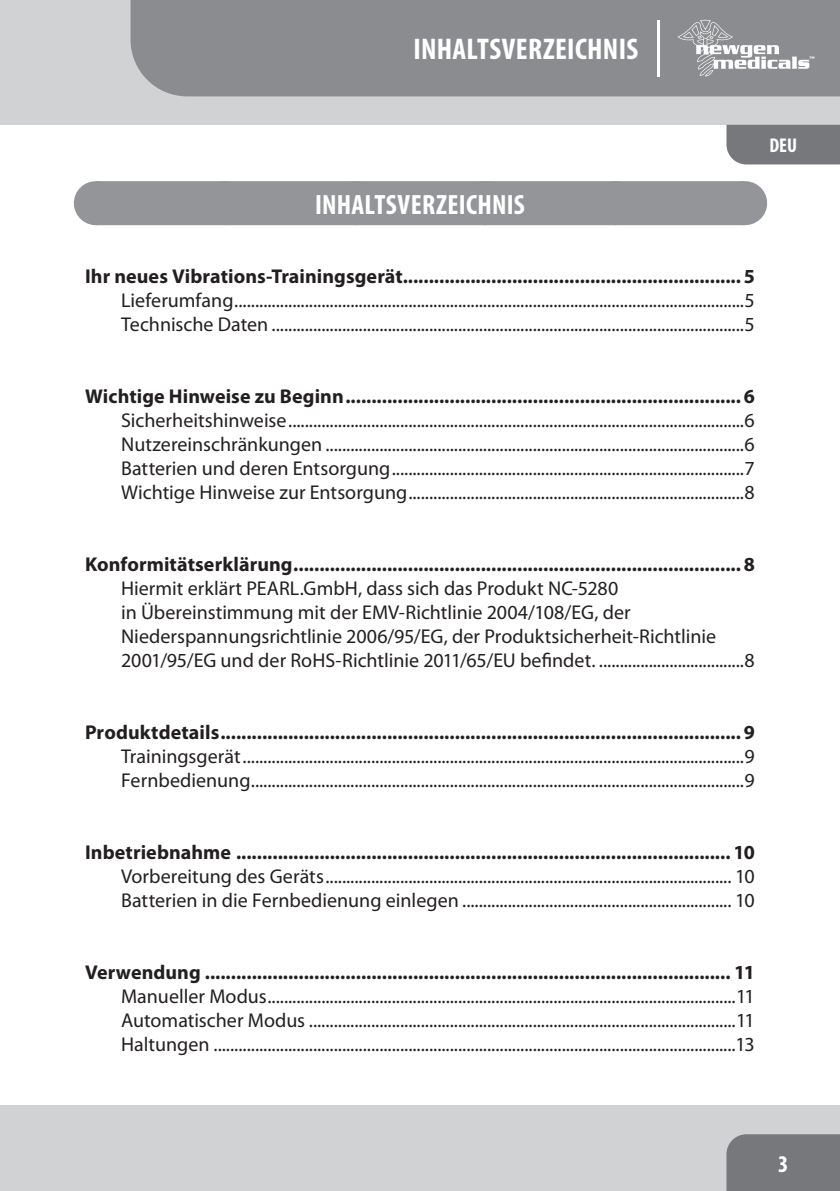
<style>
.page{position:relative;width:840px;height:1191px;background:#fff}
.page>*{position:absolute;margin:0;border:0;box-sizing:border-box;transform-origin:0 0}
.t1{font:700 condensed 30px "Myriad Pro";letter-spacing:.01em;color:#fff}
.t2{font:700 condensed 28px "Myriad Pro";letter-spacing:.01em;color:#fff}
.t3{font:700 condensed 24px "Myriad Pro";color:#fff}
.t4{font:20px/24px "Myriad Pro";color:#231f20}
.t5{font:700 20px "Myriad Pro";letter-spacing:.005em;color:#231f20}
.t6{font:700 condensed 20px "Myriad Pro";color:#fff}
</style>
<div class="page">
<div style="left:0;top:1106px;width:839px;height:85px;background:#d1d2d4"></div>
<div style="left:0;top:0;width:839px;height:125px;background:#d1d2d4"></div>
<div style="left:130px;top:0;width:709px;height:96px;background:#8a8c8f"></div>
<div style="left:726px;top:1134px;width:113px;height:57px;background:#76787b"></div>
<div style="left:726px;top:125px;width:113px;height:39px;background:#76787b"></div>
<svg style="left:677px;top:20px;width:137px;height:57px;background:#a0a2a4"></svg>
<hr style="left:656px;top:20px;width:3px;height:57px;background:#fff">
<div style="left:96px;top:181px;width:647px;height:44px;background:#939598"></div>
<svg style="left:230px;top:181px;width:449px;height:1px"></svg>
<hr style="left:743px;top:181px;width:1px;height:44px;background:#939598">
<h1 class="t1" style="left:413px;top:31px;width:226px">INHALTSVERZEICHNIS</h1>
<h2 class="t2" style="left:315px;top:187px;width:211px">INHALTSVERZEICHNIS</h2>
<p class="t6" style="left:769px;top:133px;width:29px">DEU</p>
<p class="t5" style="left:85px;top:263px;width:670px">Ihr neues Vibrations-Trainingsgerät.................................................................5</p>
<p class="t4" style="left:121px;top:288px;width:634px">Lieferumfang...........................................................................................................................5<br>Technische Daten ..................................................................................................................5</p>
<p class="t5" style="left:85px;top:383px;width:670px">Wichtige Hinweise zu Beginn............................................................................6</p>
<p class="t4" style="left:121px;top:408px;width:635px;text-align:justify">Sicherheitshinweise..............................................................................................................6<br>Nutzereinschränkungen .....................................................................................................6<br>Batterien und deren Entsorgung.....................................................................................7<br>Wichtige Hinweise zur Entsorgung.................................................................................8</p>
<p class="t5" style="left:85px;top:551px;width:670px">Konformitätserklärung......................................................................................8</p>
<p class="t4" style="left:121px;top:576px;width:634px">Hiermit erklärt PEARL.GmbH, dass sich das Produkt NC-5280<br>in Übereinstimmung mit der EMV-Richtlinie 2004/108/EG, der Niederspannungsrichtlinie 2006/95/EG, der Produktsicherheit-Richtlinie 2001/95/EG und der RoHS-Richtlinie 2011/65/EU befindet. ...................................8</p>
<p class="t5" style="left:85px;top:719px;width:670px">Produktdetails....................................................................................................9</p>
<p class="t4" style="left:121px;top:744px;width:634px">Trainingsgerät.........................................................................................................................9<br>Fernbedienung.......................................................................................................................9</p>
<p class="t5" style="left:85px;top:839px;width:670px">Inbetriebnahme ...............................................................................................10</p>
<p class="t4" style="left:121px;top:864px;width:634px">Vorbereitung des Geräts.................................................................................................. 10<br>Batterien in die Fernbedienung einlegen ................................................................. 10</p>
<p class="t5" style="left:85px;top:959px;width:670px">Verwendung ..................................................................................................... 11</p>
<p class="t4" style="left:121px;top:984px;width:634px;text-align:justify">Manueller Modus.................................................................................................................11<br>Automatischer Modus .......................................................................................................11<br>Haltungen ..............................................................................................................................13</p>
<p class="t3" style="left:777px;top:1148px;width:12px">3</p>
</div>
